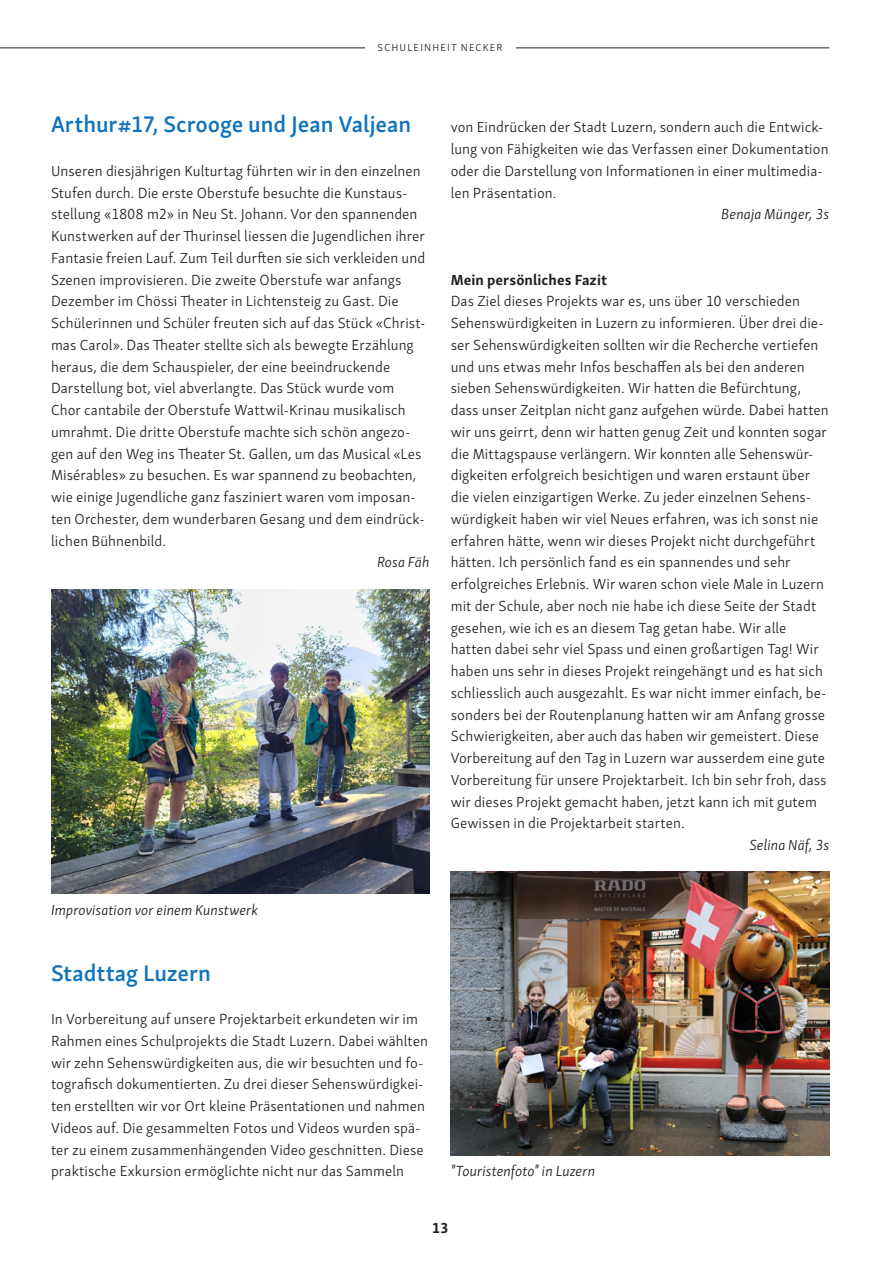
<style>
.page{position:relative;width:893px;height:1263px;background:#fff}
.page>*{position:absolute;margin:0;border:0;box-sizing:border-box;transform-origin:0 0}
.haupttitel{font:600 23.25px "Skolar Sans PE";letter-spacing:-.005em;color:#1074bc}
.Lauftext{font:300 15px/21.8px "Skolar Sans Latn";letter-spacing:.005em;color:#231f20}
.Bildlegende{font:italic 300 15px "Skolar Sans Latn";letter-spacing:.005em;color:#231f20}
.Autor{font:italic 300 15px "Skolar Sans Latn";letter-spacing:.005em;color:#231f20}
.Lauftext-2{font:700 15px "Skolar Sans Latn";letter-spacing:.005em;color:#231f20}
.Rubriktitel_Gemeinde{font:300 10.5px "Skolar Sans Latn";letter-spacing:.11em;color:#231f20}
</style>
<div class="page">
<hr style="left:0;top:48px;width:829px;height:1px;background:#231f20">
<div style="left:365px;top:43px;width:150px;height:8px;background:#fff"></div>
<img style="left:51px;top:589px;width:378px;height:305px">
<img style="left:451px;top:872px;width:378px;height:283px">
<p class="Rubriktitel_Gemeinde" style="left:378px;top:40px;width:127px">SCHULEINHEIT NECKER</p>
<p class="haupttitel" style="left:51px;top:106px;width:362px">Arthur#17, Scrooge und Jean Valjean</p>
<p class="Lauftext" style="left:51px;top:159px;width:376px">Unseren diesjährigen Kulturtag führten wir in den einzelnen Stufen durch. Die erste Oberstufe besuchte die Kunstaus&shy;stellung «1808 m2» in Neu St. Johann. Vor den spannenden Kunstwerken auf der Thurinsel liessen die Jugendlichen ihrer Fantasie freien Lauf. Zum Teil durften sie sich verkleiden und Szenen improvisieren. Die zweite Oberstufe war anfangs Dezember im Chössi Theater in Lichtensteig zu Gast. Die Schülerinnen und Schüler freuten sich auf das Stück «Christ&shy;mas Carol». Das Theater stellte sich als bewegte Erzählung heraus, die dem Schauspieler, der eine beeindruckende Darstellung bot, viel abverlangte. Das Stück wurde vom Chor cantabile der Oberstufe Wattwil-Krinau musikalisch umrahmt. Die dritte Oberstufe machte sich schön angezo&shy;gen auf den Weg ins Theater St. Gallen, um das Musical «Les Misérables» zu besuchen. Es war spannend zu beobachten, wie einige Jugendliche ganz fasziniert waren vom imposan&shy;ten Orchester, dem wunderbaren Gesang und dem eindrück&shy;lichen Bühnenbild.</p>
<p class="Autor" style="left:377px;top:551px;width:54px">Rosa Fäh</p>
<p class="Bildlegende" style="left:51px;top:899px;width:209px">Improvisation vor einem Kunstwerk</p>
<p class="haupttitel" style="left:51px;top:954px;width:161px">Stadttag Luzern</p>
<p class="Lauftext" style="left:51px;top:1007px;width:378px">In Vorbereitung auf unsere Projektarbeit erkundeten wir im Rahmen eines Schulprojekts die Stadt Luzern. Dabei wählten wir zehn Sehenswürdigkeiten aus, die wir besuchten und fo&shy;tografisch dokumentierten. Zu drei dieser Sehenswürdigkei&shy;ten erstellten wir vor Ort kleine Präsentationen und nahmen Videos auf. Die gesammelten Fotos und Videos wurden spä&shy;ter zu einem zusammenhängenden Video geschnitten. Diese praktische Exkursion ermöglichte nicht nur das Sammeln</p>
<p class="Lauftext" style="left:451px;top:115px;width:379px">von Eindrücken der Stadt Luzern, sondern auch die Entwick&shy;lung von Fähigkeiten wie das Verfassen einer Dokumentation oder die Darstellung von Informationen in einer multimedia&shy;len Präsentation.</p>
<p class="Autor" style="left:721px;top:203px;width:109px">Benaja Münger, 3s</p>
<p class="Lauftext-2" style="left:451px;top:267px;width:158px">Mein persönliches Fazit</p>
<p class="Lauftext" style="left:451px;top:289px;width:379px">Das Ziel dieses Projekts war es, uns über 10 verschieden Sehenswürdigkeiten in Luzern zu informieren. Über drei die&shy;ser Sehenswürdigkeiten sollten wir die Recherche vertiefen und uns etwas mehr Infos beschaffen als bei den anderen sieben Sehenswürdigkeiten. Wir hatten die Befürchtung, dass unser Zeitplan nicht ganz aufgehen würde. Dabei hatten wir uns geirrt, denn wir hatten genug Zeit und konnten sogar die Mittagspause verlängern. Wir konnten alle Sehenswür&shy;digkeiten erfolgreich besichtigen und waren erstaunt über die vielen einzigartigen Werke. Zu jeder einzelnen Sehens&shy;würdigkeit haben wir viel Neues erfahren, was ich sonst nie erfahren hätte, wenn wir dieses Projekt nicht durchgeführt hätten. Ich persönlich fand es ein spannendes und sehr erfolgreiches Erlebnis. Wir waren schon viele Male in Luzern mit der Schule, aber noch nie habe ich diese Seite der Stadt gesehen, wie ich es an diesem Tag getan habe. Wir alle hatten dabei sehr viel Spass und einen großartigen Tag! Wir haben uns sehr in dieses Projekt reingehängt und es hat sich schliesslich auch ausgezahlt. Es war nicht immer einfach, be&shy;sonders bei der Routenplanung hatten wir am Anfang grosse Schwierigkeiten, aber auch das haben wir gemeistert. Diese Vorbereitung auf den Tag in Luzern war ausserdem eine gute Vorbereitung für unsere Projektarbeit. Ich bin sehr froh, dass wir dieses Projekt gemacht haben, jetzt kann ich mit gutem Gewissen in die Projektarbeit starten.</p>
<p class="Autor" style="left:749px;top:834px;width:81px">Selina Näf, 3s</p>
<p class="Bildlegende" style="left:451px;top:1160px;width:146px">"Touristenfoto" in Luzern</p>
<p class="Lauftext-2" style="left:432px;top:1215px;width:18px">13</p>
</div>
